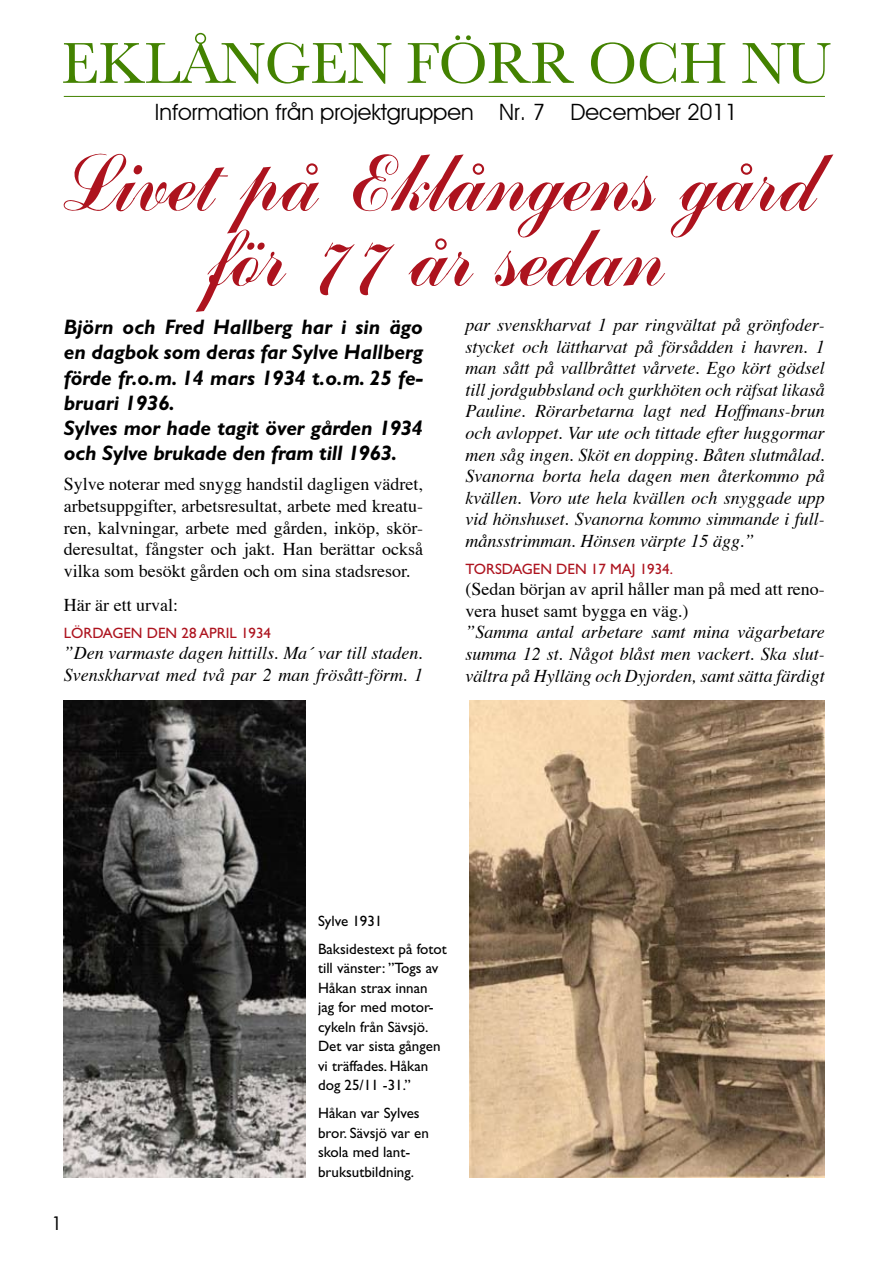
<style>
.page{position:relative;width:893px;height:1263px;background:#fff}
.page>*{position:absolute;margin:0;border:0;box-sizing:border-box;transform-origin:0 0}
.t1{font:75px/75px "Author";color:#ad131e;text-align:center}
.t2{font:60px "Baskerville";letter-spacing:-.01em;color:#438200}
.t3{font:22.5px "Avant Garde IT Cby BT";color:#000}
.t4{font:italic 700 21px/25.2px "Gill Sans";color:#000}
.t5{font:italic 18px/21.6px "Times";color:#000;text-align:justify}
.t6{font:18px/21.6px "Times";color:#000;text-align:justify}
.t7{font:15px/19.5px "Gill Sans";color:#000}
.t8{font:15px "Gill Sans";color:#ad131e}
</style>
<div class="page">
<hr style="left:64px;top:96px;width:761px;height:1px;background:#438200">
<img style="left:470px;top:700px;width:355px;height:478px">
<img style="left:64px;top:700px;width:242px;height:478px">
<h2 class="t2" style="left:61px;top:28px;width:772px">EKLÅNGEN FÖRR OCH NU</h2>
<p class="t3" style="left:155px;top:98px;width:585px">Information från projektgruppen Nr. 7 December 2011</p>
<h1 class="t1" style="left:50px;top:150px;width:763px">Livet på Eklångens gård för 77 år sedan</h1>
<p class="t4" style="left:64px;top:314px;width:361px">Björn och Fred Hallberg har i sin ägo en dagbok som deras far Sylve Hallberg förde fr.o.m. 14 mars 1934 t.o.m. 25 fe&shy;bruari 1936.<br>Sylves mor hade tagit över gården 1934 och Sylve brukade den fram till 1963.</p>
<p class="t6" style="left:64px;top:472px;width:361px">Sylve noterar med snygg handstil dagligen vädret, arbetsuppgifter, arbetsresultat, arbete med kreatu&shy;ren, kalvningar, arbete med gården, inköp, skör&shy;deresultat, fångster och jakt. Han berättar också vilka som besökt gården och om sina stadsresor.</p>
<p class="t6" style="left:64px;top:593px;width:116px">Här är ett urval:</p>
<p class="t8" style="left:64px;top:624px;width:209px">Lördagen den 28 april 1934</p>
<p class="t5" style="left:64px;top:641px;width:361px">”Den varmaste dagen hittills. Ma´ var till staden.<br>Svenskharvat med två par 2 man frösått-förm. 1</p>
<p class="t5" style="left:466px;top:313px;width:361px">par svenskharvat 1 par ringvältat på grönfoder&shy;stycket och lättharvat på försådden i havren. 1 man sått på vallbråttet vårvete. Ego kört gödsel till jordgubbsland och gurkhöten och räfsat likaså Pauline. Rörarbetarna lagt ned Hoffmans-brun och avloppet. Var ute och tittade efter huggormar men såg ingen. Sköt en dopping. Båten slutmålad.<br>Svanorna borta hela dagen men återkommo på kvällen. Voro ute hela kvällen och snyggade upp vid hönshuset. Svanorna kommo simmande i full&shy;månsstrimman. Hönsen värpte 15 ägg.”</p>
<p class="t8" style="left:466px;top:560px;width:209px">Torsdagen den 17 maj 1934.</p>
<p class="t6" style="left:466px;top:577px;width:361px">(Sedan början av april håller man på med att reno&shy;vera huset samt bygga en väg.)</p>
<p class="t5" style="left:466px;top:620px;width:361px">”Samma antal arbetare samt mina vägarbetare summa 12 st. Något blåst men vackert. Ska slut&shy;vältra på Hylläng och Dyjorden, samt sätta färdigt</p>
<p class="t7" style="left:318px;top:907px;width:130px;line-height:28px">Sylve 1931<br>Baksidestext på fotot</p>
<p class="t7" style="left:318px;top:958px;width:124px">till vänster: ”Togs av<br>Håkan strax innan jag for med motor&shy;cykeln från Sävsjö.<br>Det var sista gången vi träffades. Håkan dog 25/11 -31.”</p>
<p class="t7" style="left:318px;top:1103px;width:112px">Håkan var Sylves bror. Sävsjö var en skola med lant&shy;bruksutbildning.</p>
</div>
